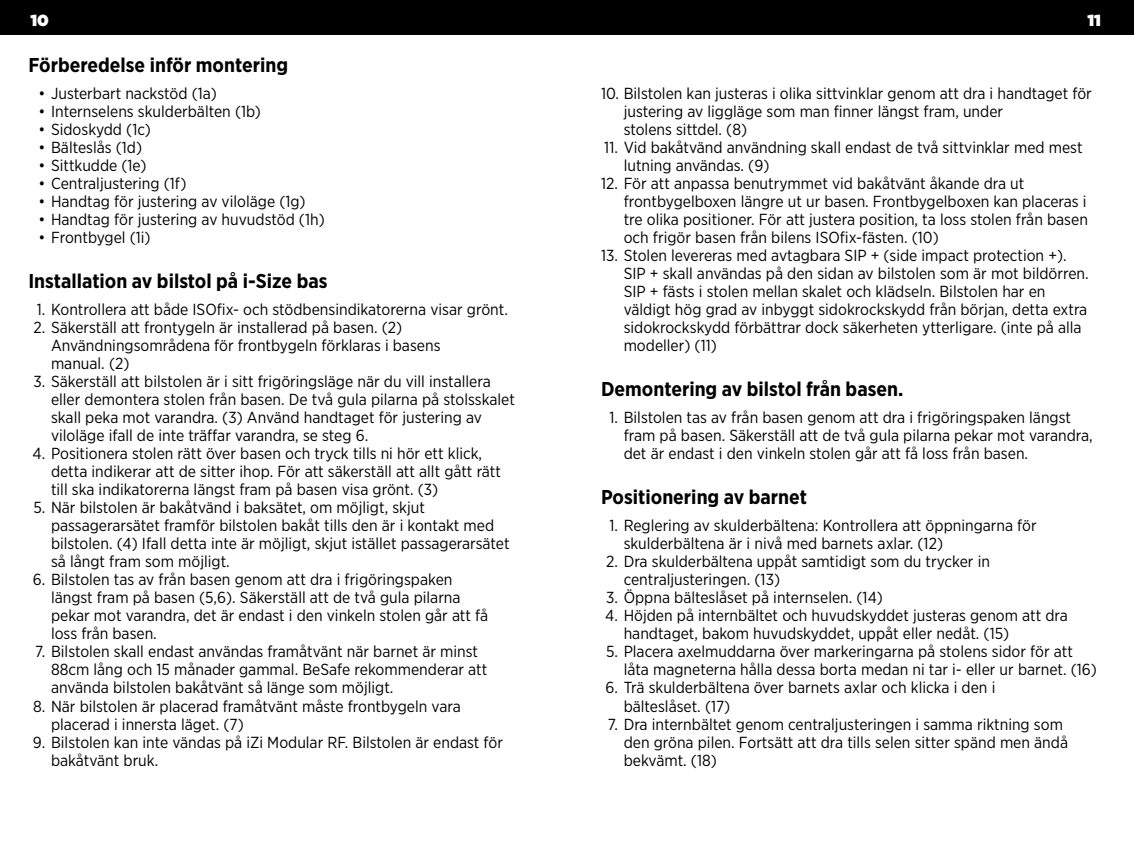
<style>
.page{position:relative;width:1134px;height:851px;background:#fff}
.page>*{position:absolute;margin:0;border:0;box-sizing:border-box;transform-origin:0 0}
.t1{font:700 20px "Gotham Narrow";color:#000}
.t2{font:16px/18px "Gotham Narrow";color:#000}
.t3{font:16px "Gotham Ultra";color:#fff}
</style>
<div class="page">
<div style="left:0;top:0;width:1134px;height:34px;background:#000"></div>
<p class="t3" style="left:30px;top:11px;width:20px">10</p>
<p class="t3" style="left:1087px;top:11px;width:15px">11</p>
<p class="t1" style="left:28px;top:52px;width:261px">Förberedelse inför montering</p>
<p class="t2" style="left:38px;top:84px;width:180px">• Justerbart nackstöd (1a)</p>
<p class="t2" style="left:38px;top:102px;width:224px">• Internselens skulderbälten (1b)</p>
<p class="t2" style="left:38px;top:120px;width:114px">• Sidoskydd (1c)</p>
<p class="t2" style="left:38px;top:138px;width:105px">• Bälteslås (1d)</p>
<p class="t2" style="left:38px;top:156px;width:110px">• Sittkudde (1e)</p>
<p class="t2" style="left:38px;top:174px;width:150px">• Centraljustering (1f)</p>
<p class="t2" style="left:38px;top:192px;width:269px">• Handtag för justering av viloläge (1g)</p>
<p class="t2" style="left:38px;top:210px;width:288px">• Handtag för justering av huvudstöd (1h)</p>
<p class="t2" style="left:38px;top:228px;width:114px">• Frontbygel (1i)</p>
<p class="t1" style="left:28px;top:268px;width:301px">Installation av bilstol på i-Size bas</p>
<p class="t2" style="left:37px;top:300px;width:473px">1. Kontrollera att både ISOfix- och stödbensindikatorerna visar grönt.</p>
<p class="t2" style="left:51px;top:318px;width:391px;text-indent:-18px">2. Säkerställ att frontygeln är installerad på basen. (2)<br>Användningsområdena för frontbygeln förklaras i basens manual. (2)</p>
<p class="t2" style="left:51px;top:372px;width:465px;text-indent:-18px">3. Säkerställ att bilstolen är i sitt frigöringsläge när du vill installera eller demontera stolen från basen. De två gula pilarna på stolsskalet skall peka mot varandra. (3) Använd handtaget för justering av viloläge ifall de inte träffar varandra, se steg 6.</p>
<p class="t2" style="left:51px;top:444px;width:451px;text-indent:-18px">4. Positionera stolen rätt över basen och tryck tills ni hör ett klick, detta indikerar att de sitter ihop. För att säkerställ att allt gått rätt till ska indikatorerna längst fram på basen visa grönt. (3)</p>
<p class="t2" style="left:51px;top:498px;width:460px;text-indent:-18px">5. När bilstolen är bakåtvänd i baksätet, om möjligt, skjut passagerarsätet framför bilstolen bakåt tills den är i kontakt med bilstolen. (4) Ifall detta inte är möjligt, skjut istället passagerarsätet så långt fram som möjligt.</p>
<p class="t2" style="left:51px;top:570px;width:439px;text-indent:-18px">6. Bilstolen tas av från basen genom att dra i frigöringspaken längst fram på basen (5,6). Säkerställ att de två gula pilarna pekar mot varandra, det är endast i den vinkeln stolen går att få loss från basen.</p>
<p class="t2" style="left:51px;top:642px;width:438px;text-indent:-16px">7. Bilstolen skall endast användas framåtvänt när barnet är minst<br>88cm lång och 15 månader gammal. BeSafe rekommenderar att använda bilstolen bakåtvänt så länge som möjligt.</p>
<p class="t2" style="left:51px;top:696px;width:411px;text-indent:-18px">8. När bilstolen är placerad framåtvänt måste frontbygeln vara placerad i innersta läget. (7)</p>
<p class="t2" style="left:51px;top:732px;width:454px;text-indent:-18px">9. Bilstolen kan inte vändas på iZi Modular RF. Bilstolen är endast för bakåtvänt bruk.</p>
<p class="t2" style="left:624px;top:84px;width:470px;text-indent:-23px">10. Bilstolen kan justeras i olika sittvinklar genom att dra i handtaget för justering av liggläge som man finner längst fram, under<br>stolens sittdel. (8)</p>
<p class="t2" style="left:624px;top:138px;width:460px;text-indent:-19px">11. Vid bakåtvänd användning skall endast de två sittvinklar med mest lutning användas. (9)</p>
<p class="t2" style="left:624px;top:174px;width:466px;text-indent:-23px">12. För att anpassa benutrymmet vid bakåtvänt åkande dra ut frontbygelboxen längre ut ur basen. Frontbygelboxen kan placeras i tre olika positioner. För att justera position, ta loss stolen från basen och frigör basen från bilens ISOfix-fästen. (10)</p>
<p class="t2" style="left:624px;top:246px;width:466px;text-indent:-23px">13. Stolen levereras med avtagbara SIP + (side impact protection +).<br>SIP + skall användas på den sidan av bilstolen som är mot bildörren.<br>SIP + fästs i stolen mellan skalet och klädseln. Bilstolen har en väldigt hög grad av inbyggt sidokrockskydd från början, detta extra sidokrockskydd förbättrar dock säkerheten ytterligare. (inte på alla modeller) (11)</p>
<p class="t1" style="left:601px;top:376px;width:304px">Demontering av bilstol från basen.</p>
<p class="t2" style="left:624px;top:408px;width:471px;text-indent:-14px">1. Bilstolen tas av från basen genom att dra i frigöringspaken längst fram på basen. Säkerställ att de två gula pilarna pekar mot varandra, det är endast i den vinkeln stolen går att få loss från basen.</p>
<p class="t1" style="left:601px;top:484px;width:208px">Positionering av barnet</p>
<p class="t2" style="left:624px;top:516px;width:414px;text-indent:-14px">1. Reglering av skulderbältena: Kontrollera att öppningarna för skulderbältena är i nivå med barnets axlar. (12)</p>
<p class="t2" style="left:624px;top:552px;width:368px;text-indent:-18px">2. Dra skulderbältena uppåt samtidigt som du trycker in centraljusteringen. (13)</p>
<p class="t2" style="left:606px;top:588px;width:278px">3. Öppna bälteslåset på internselen. (14)</p>
<p class="t2" style="left:624px;top:606px;width:446px;text-indent:-18px">4. Höjden på internbältet och huvudskyddet justeras genom att dra handtaget, bakom huvudskyddet, uppåt eller nedåt. (15)</p>
<p class="t2" style="left:624px;top:642px;width:475px;text-indent:-18px">5. Placera axelmuddarna över markeringarna på stolens sidor för att låta magneterna hålla dessa borta medan ni tar i- eller ur barnet. (16)</p>
<p class="t2" style="left:624px;top:678px;width:373px;text-indent:-18px">6. Trä skulderbältena över barnets axlar och klicka i den i bälteslåset. (17)</p>
<p class="t2" style="left:624px;top:714px;width:446px;text-indent:-16px">7. Dra internbältet genom centraljusteringen i samma riktning som den gröna pilen. Fortsätt att dra tills selen sitter spänd men ändå bekvämt. (18)</p>
</div>
